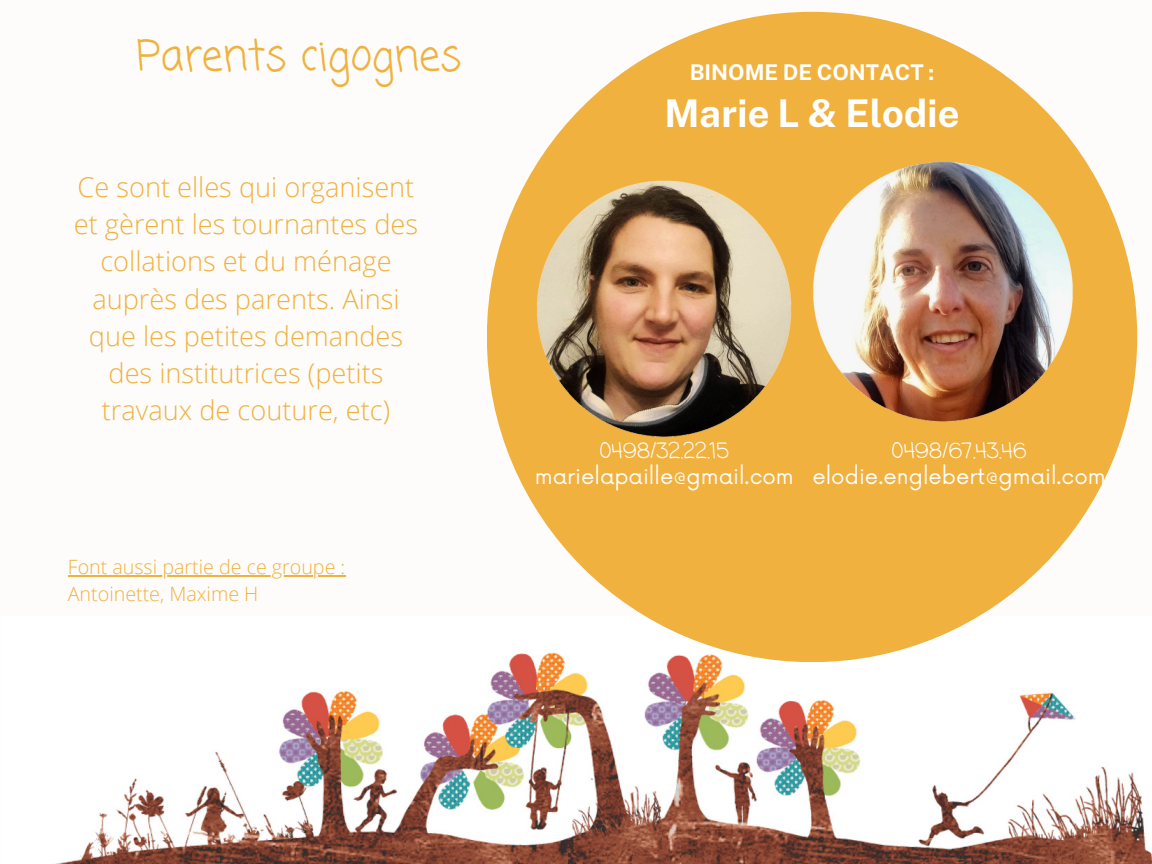
<style>
.page{position:relative;width:1152px;height:864px;background:#fdfcfb}
.page>*{position:absolute;margin:0;border:0;box-sizing:border-box;transform-origin:0 0}
.t1{font:42.15px "Coming Soon";color:#f0b13e}
.t2{font:700 38.25px "Public Sans";color:#fff}
.t3{font:300 27.15px/37.2px "Open Sans";color:#f0b13e;text-align:center}
.t4{font:700 21.75px "Public Sans";color:#fff}
.t5{font:21.3px "Now";color:#fdfcfb}
.t6{font:21.3px "Coming Soon";color:#fdfcfb}
.t7{font:300 19.65px/27px "Open Sans";color:#f0b13e}
</style>
<div class="page">
<img style="left:56px;top:617px;width:1096px;height:247px">
<div style="left:487px;top:12px;width:650px;height:650px;background:#f0b13e;border-radius:50%"></div>
<img style="left:813px;top:163px;width:260px;height:259px">
<img style="left:537px;top:180px;width:255px;height:257px">
<hr style="left:68px;top:575px;width:278px;height:1px;background:#f0b13e">
<h1 class="t1" style="left:136px;top:27px;width:327px">Parents cigognes</h1>
<p class="t3" style="left:74px;top:168px;width:346px">Ce sont elles qui organisent et gèrent les tournantes des collations et du ménage auprès des parents. Ainsi que les petites demandes des institutrices (petits travaux de couture, etc)</p>
<p class="t7" style="left:68px;top:553px;width:279px">Font aussi partie de ce groupe :<br>Antoinette, Maxime H</p>
<p class="t4" style="left:690px;top:59px;width:246px">BINOME DE CONTACT :</p>
<h2 class="t2" style="left:665px;top:90px;width:296px">Marie L &amp; Elodie</h2>
<p class="t6" style="left:599px;top:436px;width:131px">0498/32.22.15</p>
<p class="t5" style="left:535px;top:464px;width:261px">marielapaille@gmail.com</p>
<p class="t6" style="left:892px;top:436px;width:137px">0498/67.43.46</p>
<p class="t5" style="left:812px;top:464px;width:295px">elodie.englebert@gmail.com</p>
</div>
